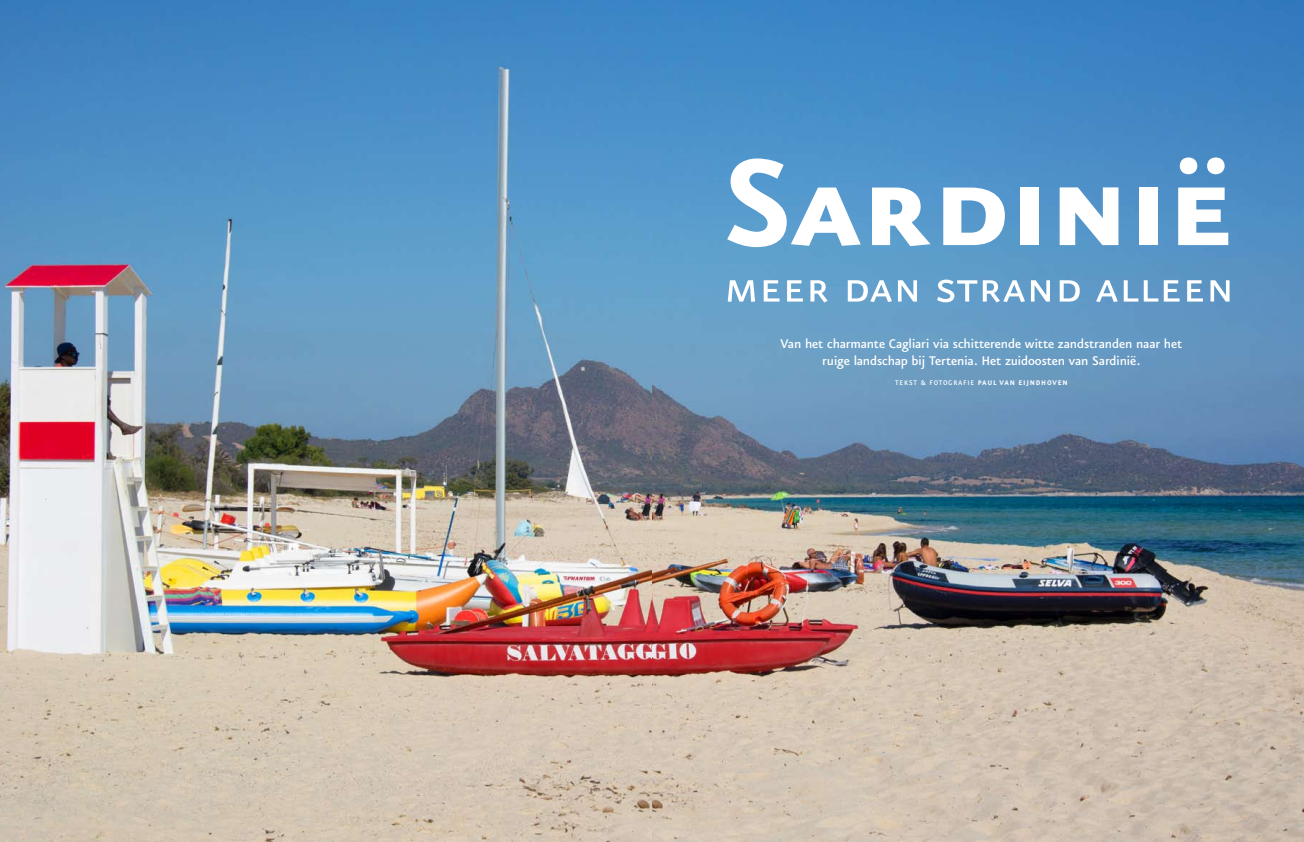
<style>
.page{position:relative;width:1304px;height:842px;background:#fff}
.page>*{position:absolute;margin:0;border:0;box-sizing:border-box;transform-origin:0 0}
.t1{font:146px "Eureka Sans Bold Caps";letter-spacing:-.025em;color:#fff}
.t2{font:54px "Eureka Sans Regular Caps";color:#fff}
.t3{font:500 15px/17px "Eureka Sans";letter-spacing:-.015em;color:#fff;text-align:center}
.t4{font:700 8px "Eureka Sans";letter-spacing:.1em;color:#fff}
.s1{font-family:"Eureka Sans Medium Caps";font-weight:400}
</style>
<div class="page">
<img style="left:0;top:0;width:1304px;height:842px">
<h1 class="t1" style="left:724px;top:130px;width:513px">Sardinië</h1>
<h2 class="t2" style="left:724px;top:261px;width:512px">meer dan strand alleen</h2>
<p class="t3" style="left:780px;top:336px;width:403px">Van het charmante Cagliari via schitterende witte zandstranden naar het ruige landschap bij Tertenia. Het zuidoosten van Sardinië.</p>
<p class="t4" style="left:895px;top:378px;width:174px"><span class="s1">TEKST &amp; FOTOGRAFIE</span> PAUL VAN EIJNDHOVEN</p>
</div>
